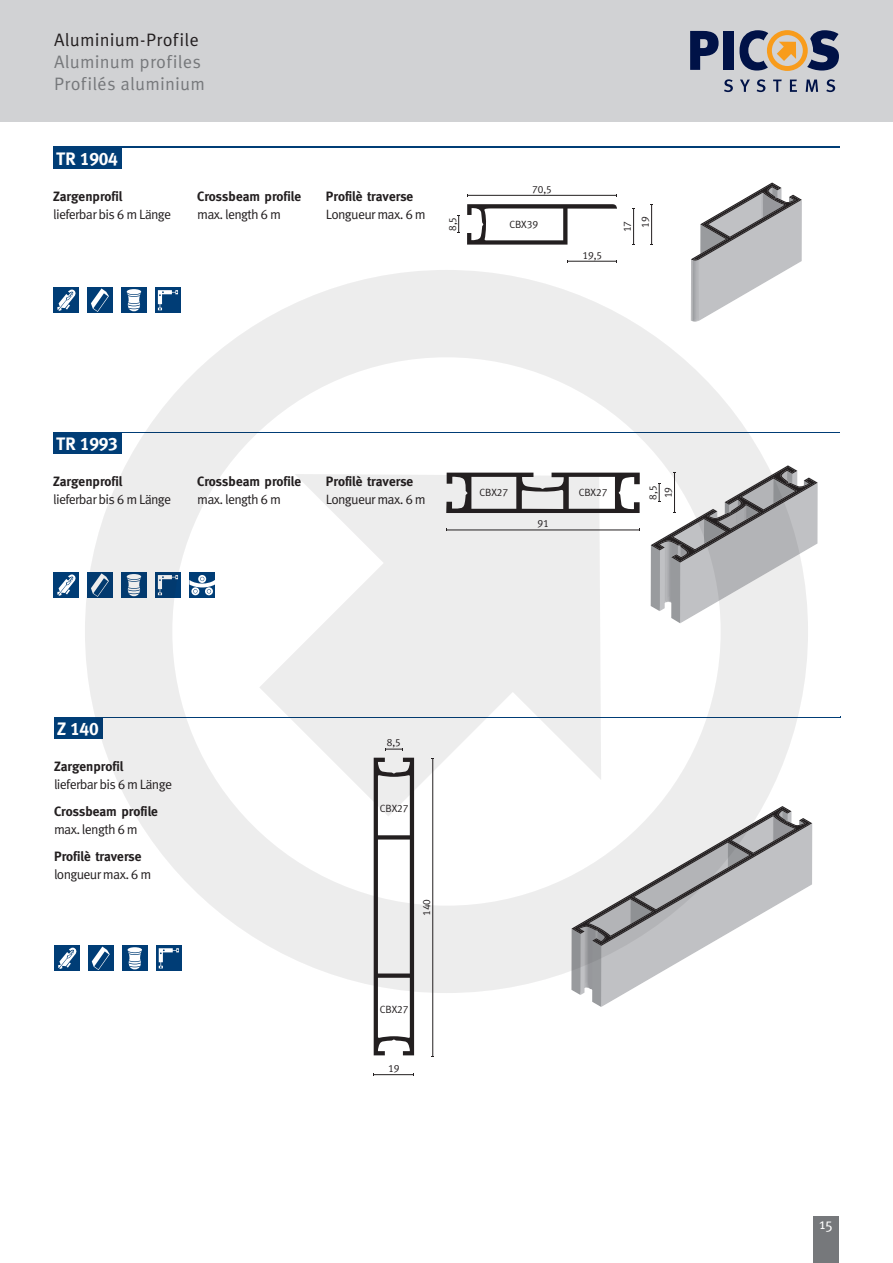
<style>
.page{position:relative;width:893px;height:1263px;background:#fff}
.page>*{position:absolute;margin:0;border:0;box-sizing:border-box;transform-origin:0 0}
.t1{font:18px/21.6px "Meta Pro";letter-spacing:.01em;color:#76787b}
.t2{font:18px "Meta Pro";letter-spacing:.01em;color:#231f20}
.t3{font:18px "Meta Plus Bold Caps";letter-spacing:-.01em;color:#fff}
.t4{font:15px "Meta";color:#fff}
.t5{font:13.5px "Meta Pro";letter-spacing:-.05em;color:#231f20}
.t6{font:700 13.5px "Meta";color:#231f20}
.t7{font:10.5px/15.3px "Meta Caps";color:#231f20}
</style>
<div class="page">
<div style="left:813px;top:1216px;width:26px;height:47px;background:#76787b"></div>
<hr style="left:54px;top:716px;width:787px;height:2px;background:#003d76">
<div style="left:54px;top:717px;width:49px;height:22px;background:#003d76"></div>
<div style="left:54px;top:945px;width:26px;height:26px;background:#003d76"></div>
<svg style="left:58px;top:947px;width:19px;height:22px"></svg>
<hr style="left:374px;top:1074px;width:40px;height:1px;background:#231f20">
<hr style="left:432px;top:759px;width:1px;height:297px;background:#231f20">
<svg style="left:374px;top:993px;width:40px;height:62px"></svg>
<svg style="left:577px;top:821px;width:235px;height:186px"></svg>
<div style="left:0;top:0;width:893px;height:121px;background:#d1d2d4"></div>
<svg style="left:690px;top:31px;width:29px;height:39px"></svg>
<div style="left:723px;top:31px;width:10px;height:39px;background:#001247"></div>
<svg style="left:724px;top:79px;width:9px;height:13px"></svg>
<svg style="left:740px;top:80px;width:10px;height:12px"></svg>
<svg style="left:757px;top:79px;width:8px;height:13px"></svg>
<svg style="left:773px;top:80px;width:9px;height:12px"></svg>
<svg style="left:790px;top:80px;width:7px;height:12px"></svg>
<svg style="left:806px;top:80px;width:12px;height:12px"></svg>
<svg style="left:826px;top:79px;width:9px;height:13px"></svg>
<svg style="left:739px;top:30px;width:100px;height:41px"></svg>
<hr style="left:53px;top:432px;width:787px;height:1px;background:#003d76">
<div style="left:53px;top:432px;width:68px;height:22px;background:#003d76"></div>
<div style="left:53px;top:572px;width:26px;height:26px;background:#003d76"></div>
<svg style="left:57px;top:574px;width:19px;height:22px"></svg>
<svg style="left:808px;top:477px;width:10px;height:72px"></svg>
<hr style="left:53px;top:147px;width:787px;height:1px;background:#003d76">
<div style="left:53px;top:147px;width:68px;height:22px;background:#003d76"></div>
<div style="left:53px;top:287px;width:26px;height:26px;background:#003d76"></div>
<svg style="left:57px;top:289px;width:19px;height:22px"></svg>
<svg style="left:467px;top:204px;width:150px;height:41px"></svg>
<svg style="left:691px;top:183px;width:111px;height:87px"></svg>
<svg style="left:457px;top:215px;width:3px;height:18px"></svg>
<hr style="left:633px;top:209px;width:1px;height:35px;background:#231f20">
<hr style="left:651px;top:204px;width:1px;height:40px;background:#231f20">
<hr style="left:568px;top:261px;width:49px;height:1px;background:#231f20">
<hr style="left:467px;top:195px;width:150px;height:1px;background:#231f20">
<svg style="left:85px;top:270px;width:723px;height:723px"></svg>
<svg style="left:259px;top:474px;width:342px;height:342px;fill:#ededed"></svg>
<h1 class="t2" style="left:54px;top:29px;width:146px">Aluminium-Profile</h1>
<h1 class="t1" style="left:54px;top:51px;width:152px">Aluminum profiles<br>Profilés aluminium</h1>
<h1 class="t3" style="left:56px;top:148px;width:63px">TR 1904</h1>
<p class="t6" style="left:53px;top:189px;width:71px">Zargenprofil</p>
<p class="t5" style="left:53px;top:206px;width:120px">lieferbar bis 6 m Länge</p>
<p class="t6" style="left:197px;top:189px;width:106px">Crossbeam profile</p>
<p class="t5" style="left:197px;top:206px;width:85px">max. length 6 m</p>
<p class="t6" style="left:326px;top:189px;width:89px">Profilè traverse</p>
<p class="t5" style="left:326px;top:206px;width:102px">Longueur max. 6 m</p>
<p class="t7" style="left:532px;top:181px;width:21px">70,5</p>
<p class="t7" style="left:509px;top:217px;width:30px">CBX39</p>
<p class="t7" style="left:445px;top:231px;width:16px;rotate:-90deg">8,5</p>
<p class="t7" style="left:618px;top:232px;width:17px;line-height:18px;text-align:center;rotate:-90deg">17<br>19</p>
<p class="t7" style="left:582px;top:247px;width:21px">19,5</p>
<h1 class="t3" style="left:56px;top:433px;width:63px">TR 1993</h1>
<p class="t6" style="left:53px;top:474px;width:71px">Zargenprofil</p>
<p class="t5" style="left:53px;top:491px;width:120px">lieferbar bis 6 m Länge</p>
<p class="t6" style="left:197px;top:474px;width:106px">Crossbeam profile</p>
<p class="t5" style="left:197px;top:491px;width:85px">max. length 6 m</p>
<p class="t6" style="left:326px;top:474px;width:89px">Profilè traverse</p>
<p class="t5" style="left:326px;top:491px;width:102px">Longueur max. 6 m</p>
<p class="t7" style="left:479px;top:485px;width:30px">CBX27</p>
<p class="t7" style="left:579px;top:485px;width:30px">CBX27</p>
<p class="t7" style="left:538px;top:516px;width:13px">91</p>
<p class="t7" style="left:645px;top:500px;width:16px;rotate:-90deg">8,5<br>19</p>
<h1 class="t3" style="left:57px;top:718px;width:43px">Z 140</h1>
<p class="t6" style="left:54px;top:758px;width:71px">Zargenprofil</p>
<p class="t5" style="left:54px;top:776px;width:120px">lieferbar bis 6 m Länge</p>
<p class="t6" style="left:54px;top:803px;width:106px">Crossbeam profile</p>
<p class="t5" style="left:54px;top:821px;width:85px">max. length 6 m</p>
<p class="t6" style="left:54px;top:848px;width:89px">Profilè traverse</p>
<p class="t5" style="left:54px;top:866px;width:99px">longueur max. 6 m</p>
<p class="t7" style="left:387px;top:735px;width:16px">8,5</p>
<p class="t7" style="left:380px;top:800px;width:30px">CBX27</p>
<p class="t7" style="left:419px;top:916px;width:18px;rotate:-90deg">140</p>
<p class="t7" style="left:380px;top:1002px;width:30px">CBX27</p>
<p class="t7" style="left:388px;top:1060px;width:13px">19</p>
<p class="t4" style="left:819px;top:1215px;width:16px">15</p>
</div>
